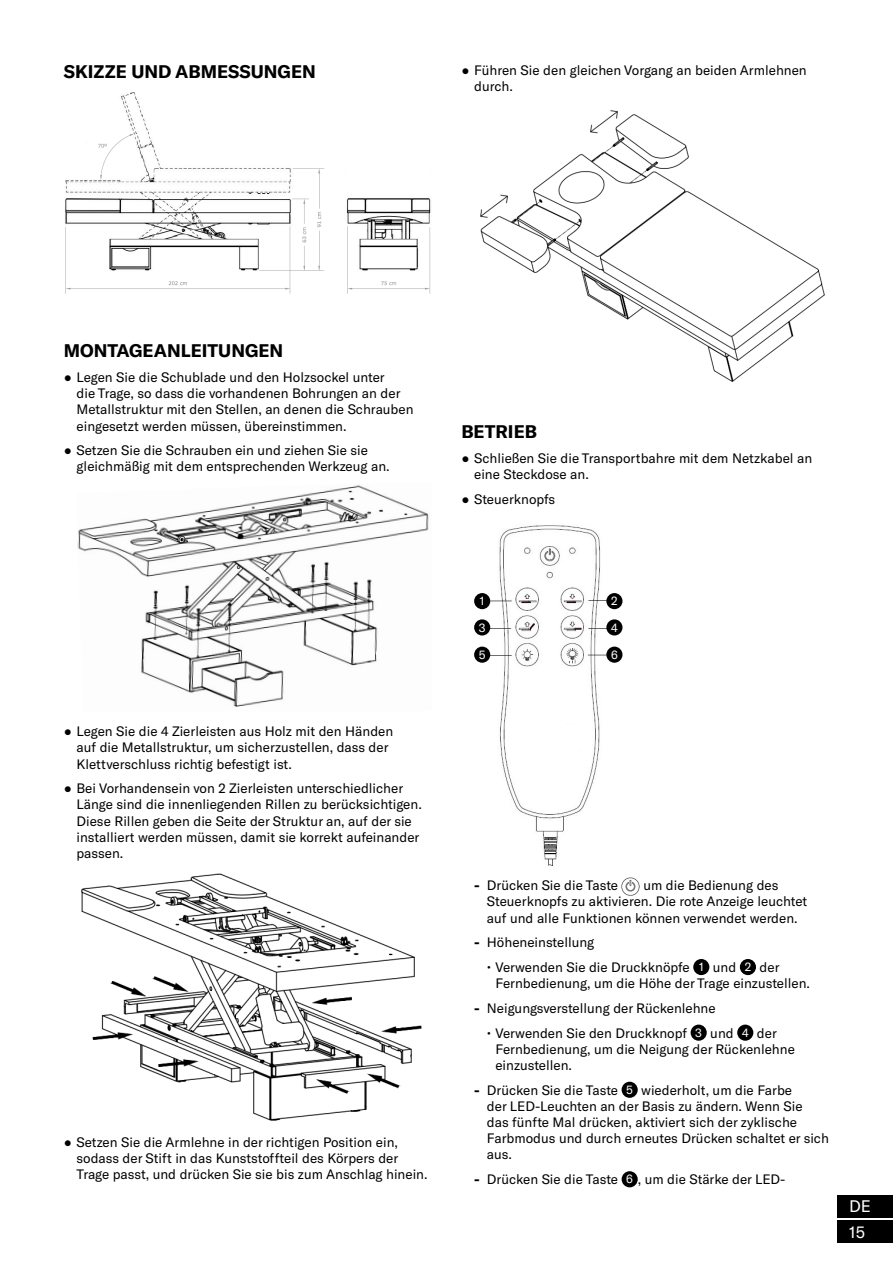
<style>
.page{position:relative;width:893px;height:1263px;background:#fff}
.page>*{position:absolute;margin:0;border:0;box-sizing:border-box;transform-origin:0 0}
.t1{font:700 18px "GT America";color:#000}
.t2{font:16.5px/25.3px "GT America";color:#fff}
.t3{font:13.5px/16.2px "GT America";color:#000}
.t4{font:12px/26.2px "GT America";color:#fff}
.s1{font-family:"Arial"}
.s2{font-weight:700}
.s3{font-size:12px;color:#fff}
</style>
<div class="page">
<div style="left:837px;top:1220px;width:56px;height:22px;background:#000"></div>
<div style="left:837px;top:1195px;width:56px;height:22px;background:#000"></div>
<img style="left:65px;top:92px;width:366px;height:202px">
<img style="left:77px;top:485px;width:352px;height:222px">
<img style="left:81px;top:873px;width:341px;height:248px">
<img style="left:480px;top:110px;width:345px;height:272px">
<img style="left:490px;top:525px;width:116px;height:340px">
<div style="left:474px;top:593px;width:16px;height:16px;background:#000;border-radius:50%"></div>
<div style="left:474px;top:619px;width:16px;height:16px;background:#000;border-radius:50%"></div>
<div style="left:474px;top:647px;width:16px;height:16px;background:#000;border-radius:50%"></div>
<div style="left:606px;top:593px;width:16px;height:16px;background:#000;border-radius:50%"></div>
<div style="left:606px;top:619px;width:16px;height:16px;background:#000;border-radius:50%"></div>
<div style="left:606px;top:647px;width:16px;height:16px;background:#000;border-radius:50%"></div>
<img style="left:622px;top:877px;width:18px;height:18px">
<div style="left:693px;top:959px;width:16px;height:16px;background:#000;border-radius:50%"></div>
<div style="left:740px;top:959px;width:16px;height:16px;background:#000;border-radius:50%"></div>
<div style="left:691px;top:1024px;width:16px;height:17px;background:#000;border-radius:50%"></div>
<div style="left:737px;top:1024px;width:16px;height:17px;background:#000;border-radius:50%"></div>
<div style="left:622px;top:1082px;width:16px;height:16px;background:#000;border-radius:50%"></div>
<div style="left:622px;top:1171px;width:16px;height:16px;background:#000;border-radius:50%"></div>
<h1 class="t1" style="left:64px;top:61px;width:254px">SKIZZE UND ABMESSUNGEN</h1>
<p class="t3" style="left:474px;top:62px;width:334px;text-indent:-13px"><span class="s1">●</span> Führen Sie den gleichen Vorgang an beiden Armlehnen durch.</p>
<h1 class="t1" style="left:64px;top:340px;width:221px">MONTAGEANLEITUNGEN</h1>
<p class="t3" style="left:77px;top:369px;width:339px;text-indent:-13px"><span class="s1">●</span> Legen Sie die Schublade und den Holzsockel unter<br>die Trage, so dass die vorhandenen Bohrungen an der Metallstruktur mit den Stellen, an denen die Schrauben eingesetzt werden müssen, übereinstimmen.</p>
<p class="t3" style="left:77px;top:442px;width:315px;text-indent:-13px"><span class="s1">●</span> Setzen Sie die Schrauben ein und ziehen Sie sie gleichmäßig mit dem entsprechenden Werkzeug an.</p>
<h1 class="t1" style="left:461px;top:421px;width:77px">BETRIEB</h1>
<p class="t3" style="left:474px;top:450px;width:340px;text-indent:-13px"><span class="s1">●</span> Schließen Sie die Transportbahre mit dem Netzkabel an eine Steckdose an.</p>
<p class="t3" style="left:461px;top:491px;width:95px"><span class="s1">●</span> Steuerknopfs</p>
<p class="t3" style="left:77px;top:723px;width:318px;text-indent:-13px"><span class="s1">●</span> Legen Sie die 4 Zierleisten aus Holz mit den Händen auf die Metallstruktur, um sicherzustellen, dass der<br>Klettverschluss richtig befestigt ist.</p>
<p class="t3" style="left:77px;top:780px;width:347px;text-indent:-13px"><span class="s1">●</span> Bei Vorhandensein von 2 Zierleisten unterschiedlicher Länge sind die innenliegenden Rillen zu berücksichtigen.<br>Diese Rillen geben die Seite der Struktur an, auf der sie installiert werden müssen, damit sie korrekt aufeinander passen.</p>
<p class="t3" style="left:77px;top:1134px;width:352px;text-indent:-13px"><span class="s1">●</span> Setzen Sie die Armlehne in der richtigen Position ein, sodass der Stift in das Kunststoffteil des Körpers der<br>Trage passt, und drücken Sie sie bis zum Anschlag hinein.</p>
<p class="t4" style="left:479px;top:588px;width:8px">1<br>3</p>
<p class="t4" style="left:479px;top:641px;width:8px">5</p>
<p class="t4" style="left:611px;top:588px;width:8px">2<br>4</p>
<p class="t4" style="left:611px;top:641px;width:8px">6</p>
<p class="t3" style="left:474px;top:877px;width:145px"><span class="s2">-</span> Drücken Sie die Taste</p>
<p class="t3" style="left:487px;top:877px;width:322px;text-indent:157px">um die Bedienung des<br>Steuerknopfs zu aktivieren. Die rote Anzeige leuchtet auf und alle Funktionen können verwendet werden.</p>
<p class="t3" style="left:474px;top:934px;width:122px"><span class="s2">-</span> Höheneinstellung</p>
<p class="t3" style="left:495px;top:959px;width:316px;text-indent:-9px">• Verwenden Sie die Druckknöpfe <span class="s3">1</span> und <span class="s3">2</span> der<br>Fernbedienung, um die Höhe der Trage einzustellen.</p>
<p class="t3" style="left:474px;top:1000px;width:243px"><span class="s2">-</span> Neigungsverstellung der Rückenlehne</p>
<p class="t3" style="left:495px;top:1025px;width:301px;text-indent:-9px">• Verwenden Sie den Druckknopf <span class="s3">3</span> und <span class="s3">4</span> der<br>Fernbedienung, um die Neigung der Rückenlehne einzustellen.</p>
<p class="t3" style="left:487px;top:1082px;width:344px;text-indent:-13px"><span class="s2">-</span> Drücken Sie die Taste <span class="s3">5</span> wiederholt, um die Farbe<br>der LED-Leuchten an der Basis zu ändern. Wenn Sie<br>das fünfte Mal drücken, aktiviert sich der zyklische Farbmodus und durch erneutes Drücken schaltet er sich aus.</p>
<p class="t3" style="left:474px;top:1171px;width:313px"><span class="s2">-</span> Drücken Sie die Taste <span class="s3">6</span> , um die Stärke der LED-</p>
<p class="t2" style="left:849px;top:1194px;width:23px">DE<br>15</p>
</div>
